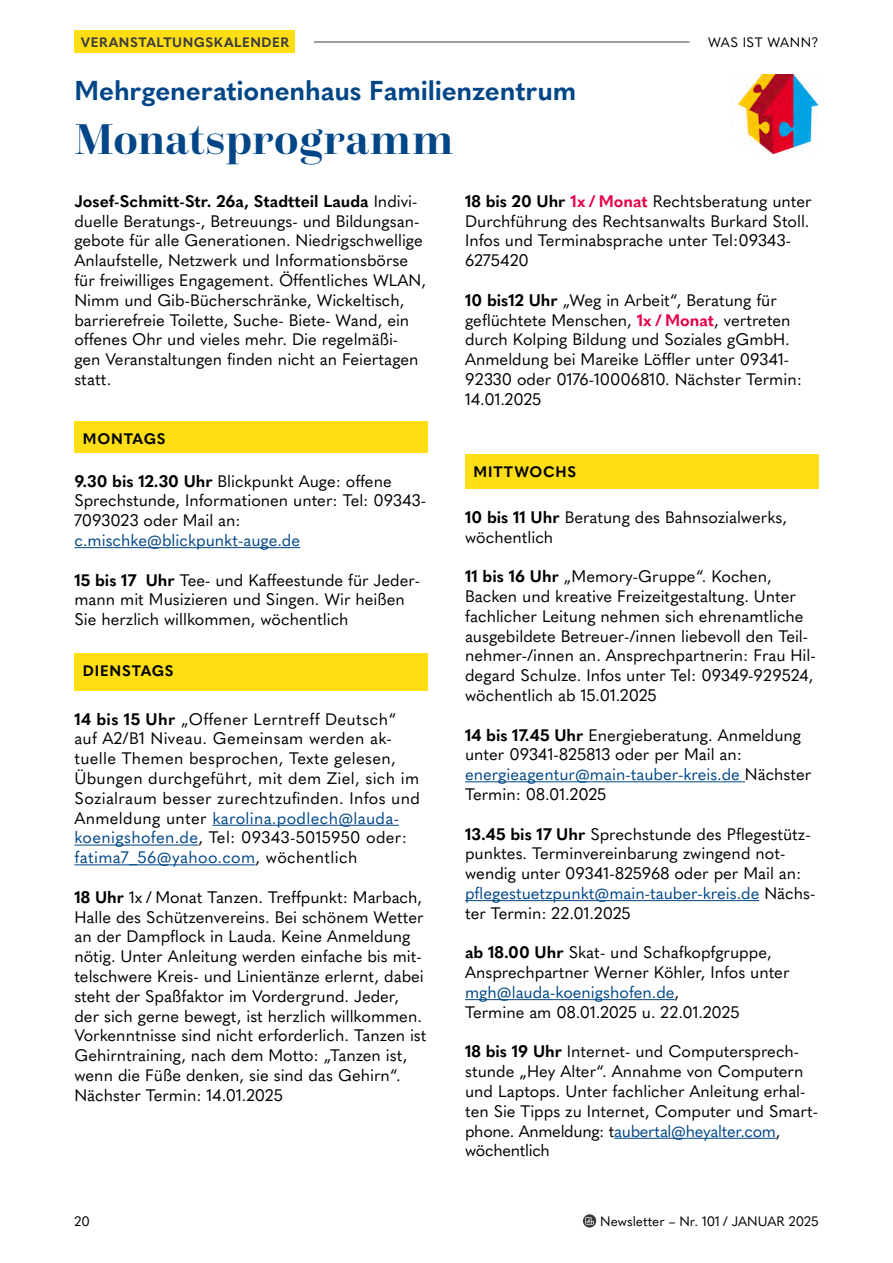
<style>
.page{position:relative;width:893px;height:1263px;background:#fff}
.page>*{position:absolute;margin:0;border:0;box-sizing:border-box;transform-origin:0 0}
.t1{font:700 45px "Questa Grande";letter-spacing:.015em;color:#004687}
.t2{font:700 27px "Quasimoda";letter-spacing:-.005em;color:#004687}
.t3{font:16.5px/19.8px "Quasimoda";color:#000}
.t4{font:16.5px/19.8px "Quasimoda";letter-spacing:.02em;color:#000}
.t5{font:16.5px "Quasimoda";color:#004687}
.t6{font:700 15px "Quasimoda";letter-spacing:.05em;color:#000}
.t7{font:13.5px "Quasimoda";color:#000}
.t8{font:700 13.5px "Quasimoda";letter-spacing:.04em;color:#3c3c3b}
.t9{font:13.5px "Quasimoda";letter-spacing:.04em;color:#000}
.s1{font-weight:700}
.s2{font-weight:700;color:#e50046}
.s3{color:#004687}
</style>
<div class="page">
<hr style="left:74px;top:547px;width:226px;height:1px;background:#004687">
<hr style="left:212px;top:825px;width:187px;height:1px;background:#004687">
<hr style="left:74px;top:845px;width:124px;height:1px;background:#004687">
<hr style="left:74px;top:864px;width:182px;height:1px;background:#004687">
<div style="left:74px;top:421px;width:354px;height:31px;background:#ffde14"></div>
<div style="left:74px;top:653px;width:354px;height:37px;background:#ffde14"></div>
<hr style="left:465px;top:781px;width:280px;height:1px;background:#004687">
<hr style="left:465px;top:900px;width:294px;height:1px;background:#004687">
<hr style="left:465px;top:999px;width:210px;height:1px;background:#004687">
<hr style="left:614px;top:1138px;width:162px;height:1px;background:#004687">
<div style="left:465px;top:454px;width:354px;height:34px;background:#ffde14"></div>
<img style="left:735px;top:74px;width:84px;height:80px">
<svg style="left:583px;top:1214px;width:13px;height:13px"></svg>
<svg style="left:585px;top:1217px;width:9px;height:8px"></svg>
<div style="left:74px;top:31px;width:221px;height:22px;background:#ffde14"></div>
<hr style="left:314px;top:42px;width:375px;height:1px;background:#3c3c3b">
<p class="t8" style="left:81px;top:32px;width:210px">VERANSTALTUNGSKALENDER</p>
<p class="t9" style="left:708px;top:32px;width:112px">WAS IST WANN?</p>
<h2 class="t2" style="left:74px;top:69px;width:503px">Mehrgenerationenhaus Familienzentrum</h2>
<h1 class="t1" style="left:74px;top:111px;width:380px">Monatsprogramm</h1>
<p class="t3" style="left:74px;top:190px;width:353px"><span class="s1">Josef-Schmitt-Str. 26a, Stadtteil Lauda</span> Indivi&shy;duelle Beratungs-, Betreuungs- und Bildungsan&shy;gebote für alle Generationen. Niedrigschwellige Anlaufstelle, Netzwerk und Informationsbörse für freiwilliges Engagement. Öffentliches WLAN, Nimm und Gib-Bücherschränke, Wickeltisch, barrierefreie Toilette, Suche- Biete- Wand, ein offenes Ohr und vieles mehr. Die regelmäßi&shy;gen Veranstaltungen finden nicht an Feiertagen statt.</p>
<p class="t3" style="left:465px;top:190px;width:348px"><span class="s1">18 bis 20 Uhr</span> <span class="s2">1x / Monat</span> Rechtsberatung unter Durchführung des Rechtsanwalts Burkard Stoll.<br>Infos und Terminabsprache unter Tel:09343- 6275420</p>
<p class="t3" style="left:465px;top:289px;width:338px"><span class="s1">10 bis12 Uhr</span> „Weg in Arbeit“, Beratung für geflüchtete Menschen, <span class="s2">1x / Monat</span>, vertreten durch Kolping Bildung und Soziales gGmbH.<br>Anmeldung bei Mareike Löffler unter 09341- 92330 oder 0176-10006810. Nächster Termin:<br>14.01.2025</p>
<p class="t6" style="left:83px;top:427px;width:84px">MONTAGS</p>
<p class="t3" style="left:74px;top:470px;width:353px"><span class="s1">9.30 bis 12.30 Uhr</span> Blickpunkt Auge: offene<br>Sprechstunde, Informationen unter: Tel: 09343-<br>7093023 oder Mail an:</p>
<p class="t5" style="left:74px;top:528px;width:227px">c.mischke@blickpunkt-auge.de</p>
<p class="t3" style="left:74px;top:569px;width:347px"><span class="s1">15 bis 17 Uhr</span> Tee- und Kaffeestunde für Jeder&shy;mann mit Musizieren und Singen. Wir heißen<br>Sie herzlich willkommen, wöchentlich</p>
<p class="t6" style="left:83px;top:659px;width:92px">DIENSTAGS</p>
<p class="t4" style="left:74px;top:708px;width:347px"><span class="s1">14 bis 15 Uhr</span> „Offener Lerntreff Deutsch“ auf A2/B1 Niveau. Gemeinsam werden ak&shy;tuelle Themen besprochen, Texte gelesen, Übungen durchgeführt, mit dem Ziel, sich im Sozialraum besser zurechtzufinden. Infos und Anmeldung unter <span class="s3">karolina.podlech@lauda&shy;koenigshofen.de</span>, Tel: 09343-5015950 oder: <span class="s3">fatima7_56@yahoo.com</span>, wöchentlich</p>
<p class="t3" style="left:74px;top:886px;width:354px"><span class="s1">18 Uhr</span> 1x / Monat Tanzen. Treffpunkt: Marbach, Halle des Schützenvereins. Bei schönem Wetter an der Dampflock in Lauda. Keine Anmeldung nötig. Unter Anleitung werden einfache bis mit&shy;telschwere Kreis- und Linientänze erlernt, dabei steht der Spaßfaktor im Vordergrund. Jeder, der sich gerne bewegt, ist herzlich willkommen.<br>Vorkenntnisse sind nicht erforderlich. Tanzen ist Gehirntraining, nach dem Motto: „Tanzen ist, wenn die Füße denken, sie sind das Gehirn“.<br>Nächster Termin: 14.01.2025</p>
<p class="t7" style="left:74px;top:1211px;width:17px">20</p>
<p class="t6" style="left:474px;top:460px;width:104px">MITTWOCHS</p>
<p class="t3" style="left:465px;top:506px;width:323px"><span class="s1">10 bis 11 Uhr</span> Beratung des Bahnsozialwerks, wöchentlich</p>
<p class="t3" style="left:465px;top:565px;width:352px"><span class="s1">11 bis 16 Uhr</span> „Memory-Gruppe“. Kochen, Backen und kreative Freizeitgestaltung. Unter fachlicher Leitung nehmen sich ehrenamtliche ausgebildete Betreuer-/innen liebevoll den Teil&shy;nehmer-/innen an. Ansprechpartnerin: Frau Hil&shy;degard Schulze. Infos unter Tel: 09349-929524, wöchentlich ab 15.01.2025</p>
<p class="t3" style="left:465px;top:724px;width:348px"><span class="s1">14 bis 17.45 Uhr</span> Energieberatung. Anmeldung unter 09341-825813 oder per Mail an: <span class="s3">energieagentur@main-tauber-kreis.de</span> Nächster Termin: 08.01.2025</p>
<p class="t3" style="left:465px;top:823px;width:352px"><span class="s1">13.45 bis 17 Uhr</span> Sprechstunde des Pflegestütz&shy;punktes. Terminvereinbarung zwingend not&shy;wendig unter 09341-825968 oder per Mail an: <span class="s3">pflegestuetzpunkt@main-tauber-kreis.de</span> Nächs&shy;ter Termin: 22.01.2025</p>
<p class="t3" style="left:465px;top:941px;width:326px"><span class="s1">ab 18.00 Uhr</span> Skat- und Schafkopfgruppe, Ansprechpartner Werner Köhler, Infos unter <span class="s3">mgh@lauda-koenigshofen.de</span>,<br>Termine am 08.01.2025 u. 22.01.2025</p>
<p class="t3" style="left:465px;top:1040px;width:355px"><span class="s1">18 bis 19 Uhr</span> Internet- und Computersprech&shy;stunde „Hey Alter“. Annahme von Computern und Laptops. Unter fachlicher Anleitung erhal&shy;ten Sie Tipps zu Internet, Computer und Smart&shy;phone. Anmeldung: t<span class="s3">aubertal@heyalter.com</span>, wöchentlich</p>
<p class="t7" style="left:600px;top:1211px;width:220px">Newsletter – Nr. 101 / JANUAR 2025</p>
</div>
